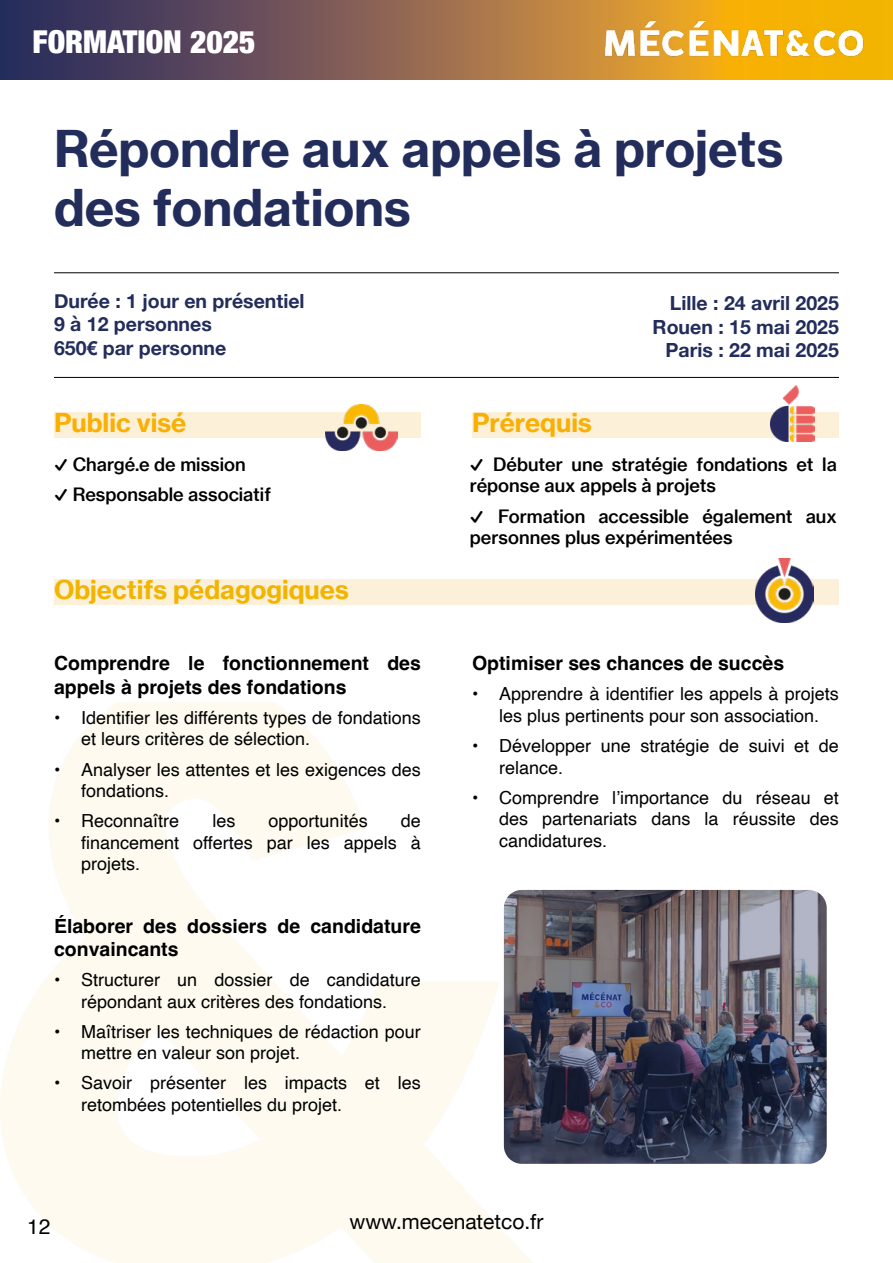
<style>
.page{position:relative;width:893px;height:1263px;background:#fff}
.page>*{position:absolute;margin:0;border:0;box-sizing:border-box;transform-origin:0 0}
.t1{font:49.5px/59.4px "N Haas Grotesk TX Pro 75 Bd";color:#232d5c}
.t2{font:900 condensed 31.5px "Helvetica Neue";color:#fff}
.t3{font:25.5px "N Haas Grotesk TX Pro 75 Bd";color:#f1b501}
.t4{font:25.5px "N Haas Grotesk TX Pro 75 Bd";color:#f9b004}
.t5{font:21px "Helvetica Neue";color:#000}
.t6{font:21px "Helvetica";color:#000}
.t7{font:700 19.5px/23.4px "Helvetica";color:#000}
.t8{font:700 19.5px/23.4px "Helvetica Neue";color:#232d5c}
.t9{font:18px/21.6px "Helvetica";color:#000}
.t10{font:18px/21.6px "N Haas Grotesk TX Pro 65 Md";color:#000}
</style>
<div class="page">
<svg style="left:0;top:0;width:892px;height:80px;background:#745655"></svg>
<div style="left:54px;top:579px;width:785px;height:26px;background:#fdf0d8"></div>
<hr style="left:54px;top:272px;width:785px;height:1px;background:#000">
<hr style="left:54px;top:377px;width:785px;height:1px;background:#000">
<img style="left:579px;top:0;width:310px;height:80px">
<hr style="left:892px;top:0;width:1px;height:80px;background:#f1b501">
<img style="left:756px;top:558px;width:57px;height:65px">
<img style="left:504px;top:890px;width:323px;height:274px;border-radius:18px">
<div style="left:54px;top:412px;width:367px;height:26px;background:#fdf0d8"></div>
<img style="left:325px;top:404px;width:72px;height:46px">
<div style="left:472px;top:412px;width:367px;height:26px;background:#fdf0d8"></div>
<img style="left:770px;top:385px;width:44px;height:57px">
<h2 class="t2" style="left:33px;top:16px;width:225px">FORMATION 2025</h2>
<h1 class="t1" style="left:54px;top:119px;width:731px">Répondre aux appels à projets des fondations</h1>
<p class="t8" style="left:54px;top:290px;width:252px">Durée : 1 jour en présentiel<br>9 à 12 personnes<br>650€ par personne</p>
<p class="t8" style="left:653px;top:292px;width:188px;text-align:right">Lille : 24 avril 2025<br>Rouen : 15 mai 2025<br>Paris : 22 mai 2025</p>
<h3 class="t4" style="left:54px;top:406px;width:134px">Public visé</h3>
<p class="t10" style="left:73px;top:449px;width:200px;line-height:30.2px">Chargé.e de mission<br>Responsable associatif</p>
<p class="t10" style="left:470px;top:453px;width:368px;text-indent:23px">Débuter une stratégie fondations et la réponse aux appels à projets</p>
<p class="t10" style="left:470px;top:505px;width:368px;text-indent:28px">Formation accessible également aux personnes plus expérimentées</p>
<h3 class="t4" style="left:472px;top:406px;width:121px">Prérequis</h3>
<h3 class="t3" style="left:54px;top:574px;width:296px">Objectifs pédagogiques</h3>
<p class="t7" style="left:54px;top:654px;width:368px">Comprendre le fonctionnement des appels à projets des fondations</p>
<p class="t9" style="left:81px;top:707px;width:341px;text-indent:-27px">• Identifier les différents types de fondations et leurs critères de sélection.</p>
<p class="t9" style="left:81px;top:759px;width:341px;text-indent:-27px">• Analyser les attentes et les exigences des fondations.</p>
<p class="t9" style="left:54px;top:811px;width:127px">• Reconnaître</p>
<p class="t9" style="left:212px;top:811px;width:25px">les</p>
<p class="t9" style="left:269px;top:811px;width:101px">opportunités</p>
<p class="t9" style="left:81px;top:811px;width:341px;text-align:justify;text-indent:320px">de financement offertes par les appels à projets.</p>
<p class="t7" style="left:54px;top:916px;width:368px">Élaborer des dossiers de candidature convaincants</p>
<p class="t9" style="left:54px;top:969px;width:368px;text-align:center">• Structurer un dossier de candidature répondant aux critères des fondations.</p>
<p class="t9" style="left:81px;top:1021px;width:341px;text-indent:-27px">• Maîtriser les techniques de rédaction pour mettre en valeur son projet.</p>
<p class="t9" style="left:81px;top:1073px;width:341px;text-indent:-27px">• Savoir présenter les impacts et les retombées potentielles du projet.</p>
<p class="t7" style="left:472px;top:654px;width:314px">Optimiser ses chances de succès</p>
<p class="t9" style="left:472px;top:684px;width:368px;text-align:center">• Apprendre à identifier les appels à projets les plus pertinents pour son association.</p>
<p class="t9" style="left:499px;top:735px;width:341px;text-indent:-27px">• Développer une stratégie de suivi et de relance.</p>
<p class="t9" style="left:499px;top:787px;width:341px;text-align:justify;text-indent:-27px">• Comprendre l’importance du réseau et des partenariats dans la réussite des candidatures.</p>
<p class="t6" style="left:27px;top:1210px;width:25px">12</p>
<p class="t5" style="left:349px;top:1206px;width:196px">www.mecenatetco.fr</p>
</div>
